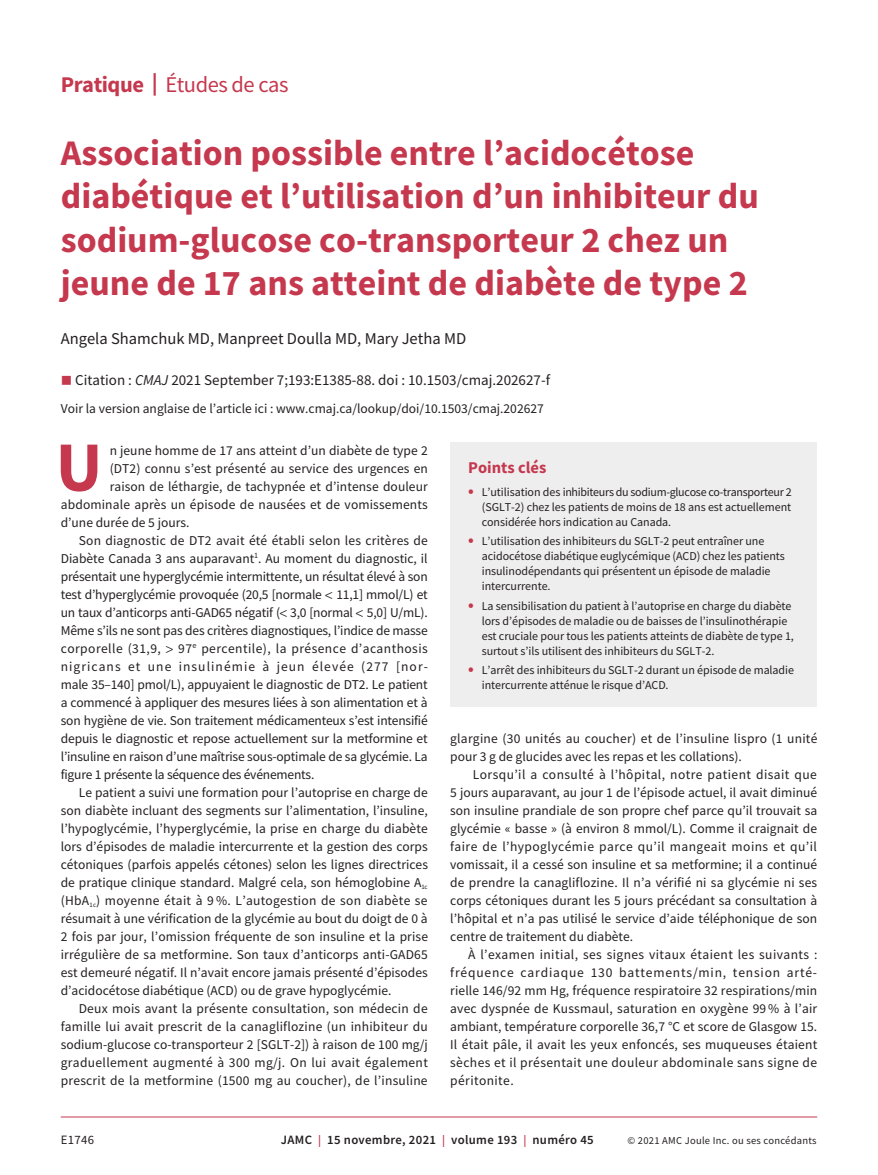
<style>
.page{position:relative;width:878px;height:1175px;background:#fff}
.page>*{position:absolute;margin:0;border:0;box-sizing:border-box;transform-origin:0 0}
.t1{font:700 70.65px "Source Sans Pro";color:#c5384e}
.t2{font:700 36px/43.2px "Source Sans Pro";color:#c5384e}
.t3{font:22.5px "Source Sans Pro";letter-spacing:-.02em;color:#c5384e}
.t4{font:16.5px "Source Sans Pro";color:#231f20}
.t5{font:700 16.5px "Source Sans Pro";color:#c5384e}
.t6{font:15px "Source Sans Pro";color:#231f20}
.t7{font:13.5px/18px "Source Sans Pro";color:#231f20;text-align:justify}
.t8{font:13.5px/18px "Source Sans Pro";letter-spacing:.02em;color:#231f20}
.t9{font:13.5px "Source Sans Pro";letter-spacing:.035em;color:#231f20}
.t10{font:600 12.75px "Source Sans Pro";letter-spacing:.025em;color:#231f20}
.t11{font:12.75px "Source Sans Pro";letter-spacing:.025em;color:#231f20}
.t12{font:12px/15px "Source Sans Pro";letter-spacing:-.005em;color:#231f20}
.t13{font:10.5px "Source Sans Pro";letter-spacing:.025em;color:#231f20}
.s1{font-weight:700}
.s2{color:#c5384e}
.s3{font-style:italic}
.s4{font-weight:700;font-size:16.5px;color:#c5384e}
.s5{font-size:12px;color:#c5384e}
</style>
<div class="page">
<hr style="left:61px;top:1116px;width:756px;height:1px;background:#c5384e">
<div style="left:450px;top:442px;width:367px;height:265px;background:#eeeeef"></div>
<h3 class="t3" style="left:61px;top:70px;width:229px"><span class="s1">Pratique |</span> Études de cas</h3>
<h2 class="t2" style="left:61px;top:131px;width:699px">Association possible entre l’acidocétose diabétique et l’utilisation d’un inhibiteur du sodium-glucose co-transporteur 2 chez un jeune de 17 ans atteint de diabète de type 2</h2>
<p class="t4" style="left:61px;top:328px;width:407px">Angela Shamchuk MD, Manpreet Doulla MD, Mary Jetha MD</p>
<p class="t6" style="left:61px;top:370px;width:490px"><span class="s2">■</span> Citation : <span class="s3">CMAJ</span> 2021 September 7;193:E1385-88. doi : 10.1503/cmaj.202627-f</p>
<p class="t7" style="left:61px;top:400px;width:484px">Voir la version anglaise de l’article ici : www.cmaj.ca/lookup/doi/10.1503/cmaj.202627</p>
<h1 class="t1" style="left:56px;top:419px;width:48px">U</h1>
<p class="t7" style="left:110px;top:441px;width:319px">n jeune homme de 17 ans atteint d’un diabète de type 2</p>
<p class="t7" style="left:110px;top:459px;width:320px">(DT2) connu s’est présenté au service des urgences en</p>
<p class="t7" style="left:110px;top:477px;width:320px">raison de léthargie, de tachypnée et d’intense douleur</p>
<p class="t7" style="left:61px;top:495px;width:368px">abdominale après un épisode de nausées et de vomissements</p>
<p class="t7" style="left:61px;top:513px;width:130px">d’une durée de 5 jours.</p>
<p class="t7" style="left:79px;top:531px;width:351px">Son diagnostic de DT2 avait été établi selon les critères de</p>
<p class="t7" style="left:61px;top:549px;width:368px">Diabète Canada 3 ans auparavant<sup>1</sup>. Au moment du diagnostic, il</p>
<p class="t7" style="left:61px;top:567px;width:368px">présentait une hyperglycémie intermittente, un résultat élevé à son</p>
<p class="t7" style="left:61px;top:585px;width:368px">test d’hyperglycémie provoquée (20,5 [normale 11,1] mmol/L) et</p>
<p class="t7" style="left:61px;top:603px;width:368px">un taux d’anticorps anti-GAD65 négatif ( 3,0 [normal 5,0] U/mL).</p>
<p class="t7" style="left:61px;top:621px;width:368px">Même s’ils ne sont pas des critères diagnostiques, l’indice de masse</p>
<p class="t9" style="left:61px;top:639px;width:102px">corporelle (31,9,</p>
<p class="t7" style="left:61px;top:639px;width:368px;text-indent:117px">97<sup>e</sup> percentile), la présence d’acanthosis nigricans et une insulinémie à jeun élevée (277 [nor&shy;male 35–140] pmol/L), appuyaient le diagnostic de DT2. Le patient a commencé à appliquer des mesures liées à son alimentation et à son hygiène de vie. Son traitement médicamenteux s’est intensifié depuis le diagnostic et repose actuellement sur la metformine et l’insuline en raison d’une maîtrise sous-optimale de sa glycémie. La figure 1 présente la séquence des événements.</p>
<p class="t7" style="left:61px;top:783px;width:369px;text-indent:18px">Le patient a suivi une formation pour l’autoprise en charge de son diabète incluant des segments sur l’alimentation, l’insuline, l’hypoglycémie, l’hyperglycémie, la prise en charge du diabète lors d’épisodes de maladie intercurrente et la gestion des corps cétoniques (parfois appelés cétones) selon les lignes directrices de pratique clinique standard. Malgré cela, son hémoglobine A<sub>1c </sub>(HbA<sub>1c</sub>) moyenne était à 9 %. L’autogestion de son diabète se résumait à une vérification de la glycémie au bout du doigt de 0 à 2 fois par jour, l’omission fréquente de son insuline et la prise irrégulière de sa metformine. Son taux d’anticorps anti-GAD65 est demeuré négatif. Il n’avait encore jamais présenté d’épisodes d’acidocétose diabétique (ACD) ou de grave hypoglycémie.</p>
<p class="t7" style="left:61px;top:999px;width:368px;text-indent:18px">Deux mois avant la présente consultation, son médecin de famille lui avait prescrit de la canagliflozine (un inhibiteur du sodium-glucose co-transporteur 2 [SGLT-2]) à raison de 100 mg/j graduellement augmenté à 300 mg/j. On lui avait également prescrit de la metformine (1500 mg au coucher), de l’insuline</p>
<p class="t5" style="left:468px;top:456px;width:80px">Points clés</p>
<p class="t12" style="left:482px;top:484px;width:311px;text-align:justify;text-indent:-14px"><span class="s4">•</span> L’utilisation des inhibiteurs du sodium-glucose co-transporteur 2 (SGLT-2) chez les patients de moins de 18 ans est actuellement considérée hors indication au Canada.</p>
<p class="t12" style="left:482px;top:533px;width:305px;text-indent:-14px"><span class="s4">•</span> L’utilisation des inhibiteurs du SGLT-2 peut entraîner une acidocétose diabétique euglycémique (ACD) chez les patients insulinodépendants qui présentent un épisode de maladie intercurrente.</p>
<p class="t12" style="left:482px;top:598px;width:313px;text-indent:-14px"><span class="s4">•</span> La sensibilisation du patient à l’autoprise en charge du diabète lors d’épisodes de maladie ou de baisses de l’insulinothérapie est cruciale pour tous les patients atteints de diabète de type 1, surtout s’ils utilisent des inhibiteurs du SGLT-2.</p>
<p class="t12" style="left:482px;top:662px;width:314px;text-indent:-14px"><span class="s4">•</span> L’arrêt des inhibiteurs du SGLT-2 durant un épisode de maladie intercurrente atténue le risque d’ACD.</p>
<p class="t8" style="left:450px;top:729px;width:369px">glargine (30 unités au coucher) et de l’insuline lispro (1 unité pour 3 g de glucides avec les repas et les collations).</p>
<p class="t7" style="left:450px;top:765px;width:368px;text-indent:23px">Lorsqu’il a consulté à l’hôpital, notre patient disait que 5 jours auparavant, au jour 1 de l’épisode actuel, il avait diminué son insuline prandiale de son propre chef parce qu’il trouvait sa glycémie « basse » (à environ 8 mmol/L). Comme il craignait de faire de l’hypoglycémie parce qu’il mangeait moins et qu’il vomissait, il a cessé son insuline et sa metformine; il a continué de prendre la canagliflozine. Il n’a vérifié ni sa glycémie ni ses corps cétoniques durant les 5 jours précédant sa consultation à l’hôpital et n’a pas utilisé le service d’aide téléphonique de son centre de traitement du diabète.</p>
<p class="t7" style="left:450px;top:945px;width:368px;text-indent:18px">À l’examen initial, ses signes vitaux étaient les suivants : fréquence cardiaque 130 battements/min, tension arté&shy;rielle 146/92 mm Hg, fréquence respiratoire 32 respirations/min avec dyspnée de Kussmaul, saturation en oxygène 99 % à l’air ambiant, température corporelle 36,7 °C et score de Glasgow 15.<br>Il était pâle, il avait les yeux enfoncés, ses muqueuses étaient sèches et il présentait une douleur abdominale sans signe de péritonite.</p>
<p class="t11" style="left:61px;top:1132px;width:35px">E1746</p>
<p class="t10" style="left:281px;top:1131px;width:314px">JAMC <span class="s5">|</span> 15 novembre, 2021 <span class="s5">|</span> volume 193 <span class="s5">|</span> numéro 45</p>
<p class="t13" style="left:627px;top:1134px;width:190px">© 2021 AMC Joule Inc. ou ses concédants</p>
</div>
